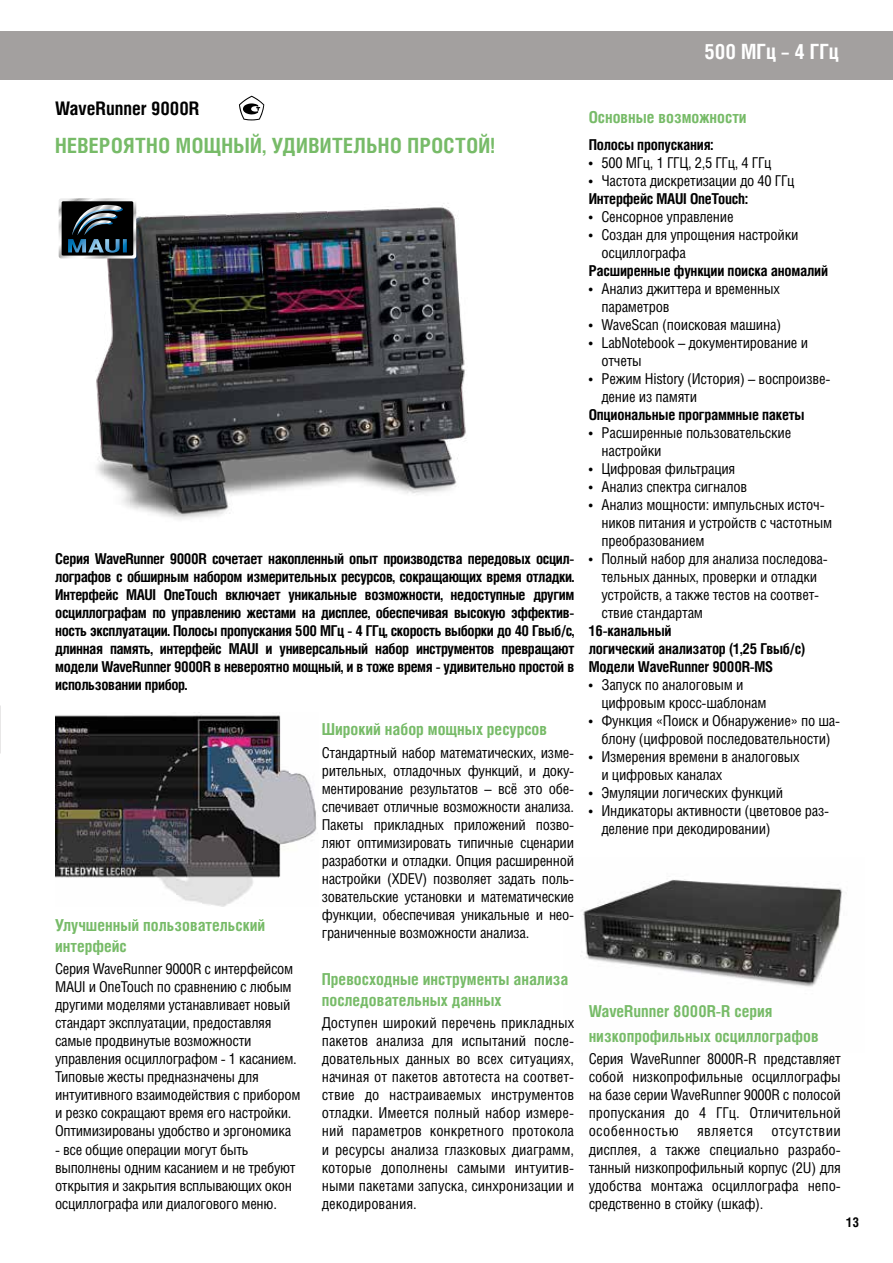
<style>
.page{position:relative;width:893px;height:1263px;background:#fff}
.page>*{position:absolute;margin:0;border:0;box-sizing:border-box;transform-origin:0 0}
.t1{font:700 21px "Helios Cond C";letter-spacing:.02em;color:#77bb68}
.t2{font:700 21px "Helios Cond C";color:#fff}
.t3{font:700 18.75px "Helios Cond C";color:#000}
.t4{font:700 16.5px/21px "Helios Cond C";color:#77bb68}
.t5{font:15px/18px "Helios Cond C";letter-spacing:-.015em;color:#000}
.t6{font:700 15px/18px "Helios Cond C";letter-spacing:-.015em;color:#000;text-align:justify}
.t7{font:700 13.5px "Helios Cond C";color:#000}
</style>
<div class="page">
<div style="left:0;top:31px;width:893px;height:48px;background:#a3a09f"></div>
<img style="left:96px;top:203px;width:370px;height:317px">
<img style="left:0;top:707px;width:1px;height:47px">
<img style="left:581px;top:879px;width:261px;height:108px">
<img style="left:55px;top:715px;width:262px;height:191px">
<svg style="left:239px;top:96px;width:25px;height:24px"></svg>
<svg style="left:59px;top:198px;width:77px;height:61px;background:#414b52"></svg>
<h1 class="t2" style="left:704px;top:39px;width:136px">500 МГц – 4 ГГц</h1>
<p class="t3" style="left:55px;top:97px;width:146px">WaveRunner 9000R</p>
<h1 class="t1" style="left:55px;top:133px;width:441px">НЕВЕРОЯТНО МОЩНЫЙ, УДИВИТЕЛЬНО ПРОСТОЙ!</h1>
<p class="t6" style="left:55px;top:549px;width:521px">Серия WaveRunner 9000R сочетает накопленный опыт производства передовых осцил&shy;лографов с обширным набором измерительных ресурсов, сокращающих время отладки.<br>Интерфейс MAUI OneTouch включает уникальные возможности, недоступные другим осциллографам по управлению жестами на дисплее, обеспечивая высокую эффектив&shy;ность эксплуатации. Полосы пропускания 500 МГц - 4 ГГц, скорость выборки до 40 Гвыб/с, длинная память, интерфейс MAUI и универсальный набор инструментов превращают модели WaveRunner 9000R в невероятно мощный, и в тоже время - удивительно простой в использовании прибор.</p>
<p class="t4" style="left:55px;top:914px;width:212px">Улучшенный пользовательский интерфейс</p>
<p class="t5" style="left:55px;top:960px;width:247px">Серия WaveRunner 9000R с интерфейсом MAUI и OneTouch по сравнению с любым другими моделями устанавливает новый стандарт эксплуатации, предоставляя самые продвинутые возможности управления осциллографом - 1 касанием.<br>Типовые жесты предназначены для интуитивного взаимодействия с прибором и резко сокращают время его настройки.<br>Оптимизированы удобство и эргономика</p>
<p class="t5" style="left:55px;top:1140px;width:242px">- все общие операции могут быть выполнены одним касанием и не требуют открытия и закрытия всплывающих окон осциллографа или диалогового меню.</p>
<p class="t4" style="left:322px;top:719px;width:227px">Широкий набор мощных ресурсов</p>
<p class="t5" style="left:322px;top:743px;width:254px;text-align:justify">Стандартный набор математических, изме&shy;рительных, отладочных функций, и доку&shy;ментирование результатов – всё это обе&shy;спечивает отличные возможности анализа.<br>Пакеты прикладных приложений позво&shy;ляют оптимизировать типичные сценарии разработки и отладки. Опция расширенной настройки (XDEV) позволяет задать поль&shy;зовательские установки и математические функции, обеспечивая уникальные и нео&shy;граниченные возможности анализа.</p>
<p class="t4" style="left:322px;top:968px;width:248px">Превосходные инструменты анализа последовательных данных</p>
<p class="t5" style="left:322px;top:1014px;width:254px;text-align:justify">Доступен широкий перечень прикладных пакетов анализа для испытаний после&shy;довательных данных во всех ситуациях, начиная от пакетов автотеста на соответ&shy;ствие до настраиваемых инструментов отладки. Имеется полный набор измере&shy;ний параметров конкретного протокола и ресурсы анализа глазковых диаграмм, которые дополнены самыми интуитив&shy;ными пакетами запуска, синхронизации и декодирования.</p>
<p class="t4" style="left:589px;top:106px;width:160px">Основные возможности</p>
<p class="t6" style="left:589px;top:135px;width:126px">Полосы пропускания:</p>
<p class="t5" style="left:589px;top:153px;width:184px">• 500 МГц, 1 ГГЦ, 2,5 ГГц, 4 ГГц</p>
<p class="t5" style="left:589px;top:171px;width:207px">• Частота дискретизации до 40 ГГц</p>
<p class="t6" style="left:589px;top:189px;width:161px">Интерфейс MAUI OneTouch:</p>
<p class="t5" style="left:589px;top:207px;width:146px">• Сенсорное управление</p>
<p class="t5" style="left:601px;top:225px;width:199px;text-indent:-13px">• Создан для упрощения настройки осциллографа</p>
<p class="t6" style="left:589px;top:261px;width:241px">Расширенные функции поиска аномалий</p>
<p class="t5" style="left:601px;top:279px;width:180px;text-indent:-13px">• Анализ джиттера и временных параметров</p>
<p class="t5" style="left:589px;top:315px;width:194px">• WaveScan (поисковая машина)</p>
<p class="t5" style="left:601px;top:333px;width:208px;text-indent:-13px">• LabNotebook – документирование и отчеты</p>
<p class="t5" style="left:601px;top:369px;width:231px;text-indent:-13px">• Режим History (История) – воспроизве&shy;дение из памяти</p>
<p class="t6" style="left:589px;top:405px;width:217px">Опциональные программные пакеты</p>
<p class="t5" style="left:601px;top:423px;width:191px;text-indent:-13px">• Расширенные пользовательские настройки</p>
<p class="t5" style="left:589px;top:459px;width:148px">• Цифровая фильтрация</p>
<p class="t5" style="left:589px;top:477px;width:160px">• Анализ спектра сигналов</p>
<p class="t5" style="left:601px;top:495px;width:232px;text-indent:-13px">• Анализ мощности: импульсных источ&shy;ников питания и устройств с частотным преобразованием</p>
<p class="t5" style="left:601px;top:549px;width:228px;text-indent:-13px">• Полный набор для анализа последова&shy;тельных данных, проверки и отладки устройств, а также тестов на соответ&shy;ствие стандартам</p>
<p class="t6" style="left:589px;top:621px;width:218px;text-align:left">16-канальный<br>логический анализатор (1,25 Гвыб/с)<br>Модели WaveRunner 9000R-MS</p>
<p class="t5" style="left:601px;top:675px;width:167px;text-indent:-13px">• Запуск по аналоговым и цифровым кросс-шаблонам</p>
<p class="t5" style="left:589px;top:711px;width:253px;text-align:center">• Функция «Поиск и Обнаружение» по ша&shy;блону (цифровой последовательности)</p>
<p class="t5" style="left:601px;top:747px;width:200px;text-indent:-13px">• Измерения времени в аналоговых и цифровых каналах</p>
<p class="t5" style="left:589px;top:783px;width:196px">• Эмуляции логических функций</p>
<p class="t5" style="left:601px;top:801px;width:229px;text-indent:-13px">• Индикаторы активности (цветовое раз&shy;деление при декодировании)</p>
<p class="t4" style="left:589px;top:998px;width:231px;line-height:25.2px">WaveRunner 8000R-R серия низкопрофильных осциллографов</p>
<p class="t5" style="left:589px;top:1050px;width:254px;text-align:justify">Серия WaveRunner 8000R-R представляет собой низкопрофильные осциллографы на базе серии WaveRunner 9000R с полосой пропускания до 4 ГГц. Отличительной особенностью является отсутствии дисплея, а также специально разрабо&shy;танный низкопрофильный корпус (2U) для удобства монтажа осциллографа непо&shy;средственно в стойку (шкаф).</p>
<p class="t7" style="left:846px;top:1214px;width:15px">13</p>
</div>
